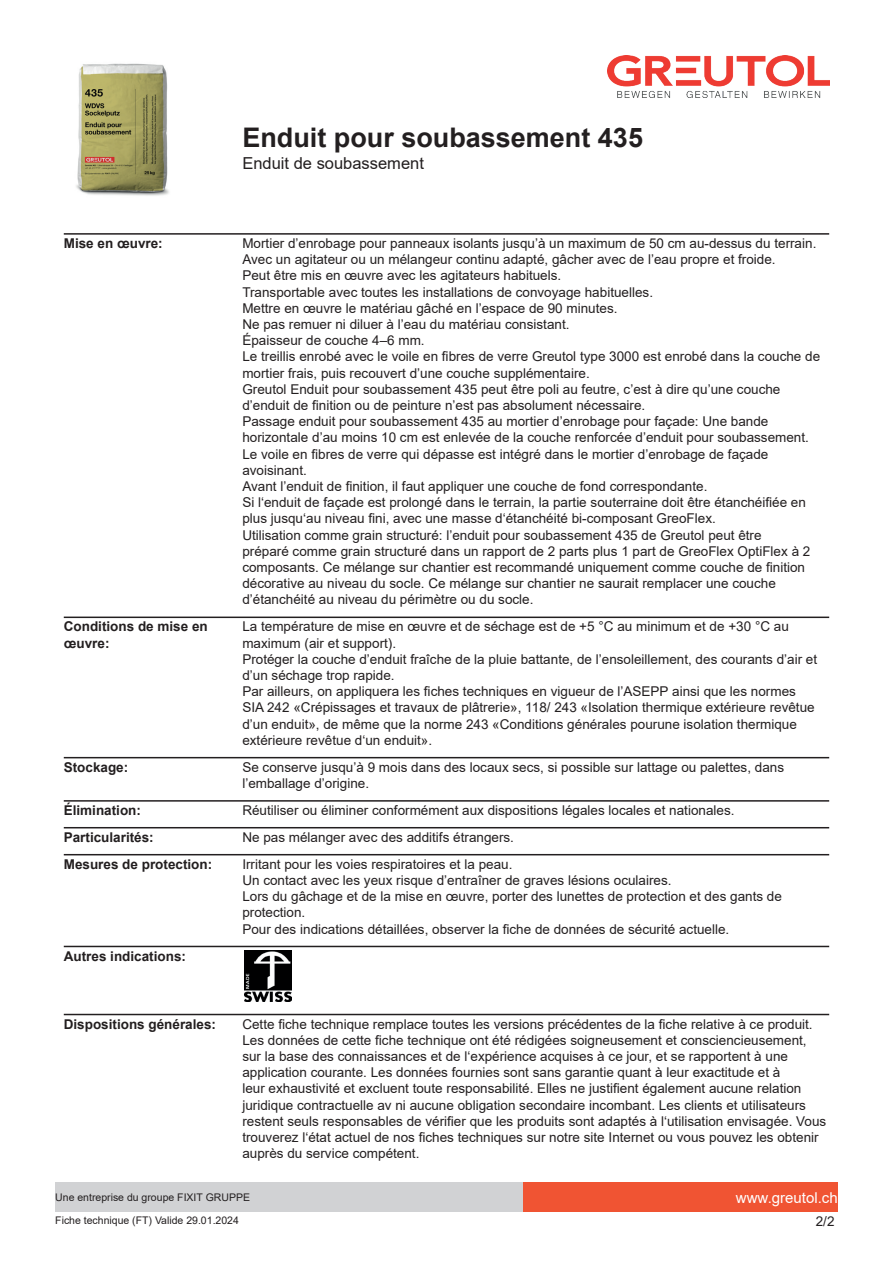
<style>
.page{position:relative;width:893px;height:1263px;background:#fff}
.page>*{position:absolute;margin:0;border:0;box-sizing:border-box;transform-origin:0 0}
.t1{font:700 27px "Arial";color:#231f20}
.t2{font:16.5px "Arial";color:#231f20}
.t3{font:15px "Arial";color:#fff}
.t4{font:13.5px/16.2px "Arial";color:#231f20}
.t5{font:700 13.5px/16.2px "Arial";color:#231f20}
.t6{font:10.5px "Arial";color:#231f20}
</style>
<div class="page">
<img style="left:76px;top:63px;width:93px;height:133px">
<img style="left:607px;top:55px;width:222px;height:43px">
<div style="left:523px;top:1182px;width:315px;height:30px;background:#f05433"></div>
<div style="left:55px;top:1182px;width:468px;height:30px;background:#d1d2d4"></div>
<hr style="left:64px;top:233px;width:765px;height:2px;background:#231f20">
<hr style="left:64px;top:616px;width:765px;height:2px;background:#231f20">
<hr style="left:64px;top:757px;width:765px;height:1px;background:#231f20">
<hr style="left:64px;top:800px;width:765px;height:2px;background:#231f20">
<hr style="left:64px;top:827px;width:765px;height:1px;background:#231f20">
<hr style="left:64px;top:854px;width:765px;height:1px;background:#231f20">
<hr style="left:64px;top:946px;width:765px;height:1px;background:#231f20">
<img style="left:245px;top:951px;width:46px;height:51px">
<hr style="left:64px;top:1014px;width:765px;height:1px;background:#231f20">
<h1 class="t1" style="left:242px;top:119px;width:402px">Enduit pour soubassement 435</h1>
<p class="t2" style="left:242px;top:152px;width:183px">Enduit de soubassement</p>
<p class="t5" style="left:64px;top:235px;width:101px">Mise en œuvre:</p>
<p class="t4" style="left:242px;top:235px;width:579px">Mortier d’enrobage pour panneaux isolants jusqu’à un maximum de 50 cm au-dessus du terrain.<br>Avec un agitateur ou un mélangeur continu adapté, gâcher avec de l’eau propre et froide.<br>Peut être mis en œuvre avec les agitateurs habituels.<br>Transportable avec toutes les installations de convoyage habituelles.<br>Mettre en œuvre le matériau gâché en l’espace de 90 minutes.<br>Ne pas remuer ni diluer à l’eau du matériau consistant.<br>Épaisseur de couche 4–6 mm.<br>Le treillis enrobé avec le voile en fibres de verre Greutol type 3000 est enrobé dans la couche de mortier frais, puis recouvert d’une couche supplémentaire.<br>Greutol Enduit pour soubassement 435 peut être poli au feutre, c’est à dire qu’une couche d’enduit de finition ou de peinture n’est pas absolument nécessaire.<br>Passage enduit pour soubassement 435 au mortier d’enrobage pour façade: Une bande horizontale d’au moins 10 cm est enlevée de la couche renforcée d’enduit pour soubassement.<br>Le voile en fibres de verre qui dépasse est intégré dans le mortier d’enrobage de façade avoisinant.<br>Avant l’enduit de finition, il faut appliquer une couche de fond correspondante.<br>Si l‘enduit de façade est prolongé dans le terrain, la partie souterraine doit être étanchéifiée en plus jusqu‘au niveau fini, avec une masse d‘étanchéité bi-composant GreoFlex.<br>Utilisation comme grain structuré: l’enduit pour soubassement 435 de Greutol peut être<br>préparé comme grain structuré dans un rapport de 2 parts plus 1 part de GreoFlex OptiFlex à 2 composants. Ce mélange sur chantier est recommandé uniquement comme couche de finition décorative au niveau du socle. Ce mélange sur chantier ne saurait remplacer une couche d’étanchéité au niveau du périmètre ou du socle.</p>
<p class="t5" style="left:64px;top:619px;width:146px">Conditions de mise en œuvre:</p>
<p class="t4" style="left:242px;top:618px;width:576px">La température de mise en œuvre et de séchage est de +5 °C au minimum et de +30 °C au maximum (air et support).<br>Protéger la couche d’enduit fraîche de la pluie battante, de l’ensoleillement, des courants d’air et d’un séchage trop rapide.<br>Par ailleurs, on appliquera les fiches techniques en vigueur de l’ASEPP ainsi que les normes SIA 242 «Crépissages et travaux de plâtrerie», 118/ 243 «Isolation thermique extérieure revêtue d’un enduit», de même que la norme 243 «Conditions générales pourune isolation thermique extérieure revêtue d‘un enduit».</p>
<p class="t5" style="left:64px;top:759px;width:66px">Stockage:</p>
<p class="t4" style="left:242px;top:759px;width:543px">Se conserve jusqu’à 9 mois dans des locaux secs, si possible sur lattage ou palettes, dans l’emballage d’origine.</p>
<p class="t5" style="left:64px;top:802px;width:79px">Élimination:</p>
<p class="t4" style="left:242px;top:802px;width:494px">Réutiliser ou éliminer conformément aux dispositions légales locales et nationales.</p>
<p class="t5" style="left:64px;top:829px;width:92px">Particularités:</p>
<p class="t4" style="left:242px;top:829px;width:273px">Ne pas mélanger avec des additifs étrangers.</p>
<p class="t5" style="left:64px;top:856px;width:150px">Mesures de protection:</p>
<p class="t4" style="left:242px;top:856px;width:541px">Irritant pour les voies respiratoires et la peau.<br>Un contact avec les yeux risque d’entraîner de graves lésions oculaires.<br>Lors du gâchage et de la mise en œuvre, porter des lunettes de protection et des gants de protection.<br>Pour des indications détaillées, observer la fiche de données de sécurité actuelle.</p>
<p class="t5" style="left:64px;top:948px;width:124px">Autres indications:</p>
<p class="t5" style="left:64px;top:1016px;width:154px">Dispositions générales:</p>
<p class="t4" style="left:242px;top:1016px;width:585px">Cette fiche technique remplace toutes les versions précédentes de la fiche relative à ce produit.<br>Les données de cette fiche technique ont été rédigées soigneusement et consciencieusement, sur la base des connaissances et de l‘expérience acquises à ce jour, et se rapportent à une application courante. Les données fournies sont sans garantie quant à leur exactitude et à<br>leur exhaustivité et excluent toute responsabilité. Elles ne justifient également aucune relation juridique contractuelle av ni aucune obligation secondaire incombant. Les clients et utilisateurs restent seuls responsables de vérifier que les produits sont adaptés à l‘utilisation envisagée. Vous trouverez l‘état actuel de nos fiches techniques sur notre site Internet ou vous pouvez les obtenir auprès du service compétent.</p>
<p class="t6" style="left:55px;top:1190px;width:196px">Une entreprise du groupe FIXIT GRUPPE</p>
<p class="t3" style="left:736px;top:1187px;width:103px">www.greutol.ch</p>
<p class="t6" style="left:55px;top:1213px;width:185px">Fiche technique (FT) Valide 29.01.2024</p>
<p class="t4" style="left:816px;top:1213px;width:20px">2/2</p>
</div>
